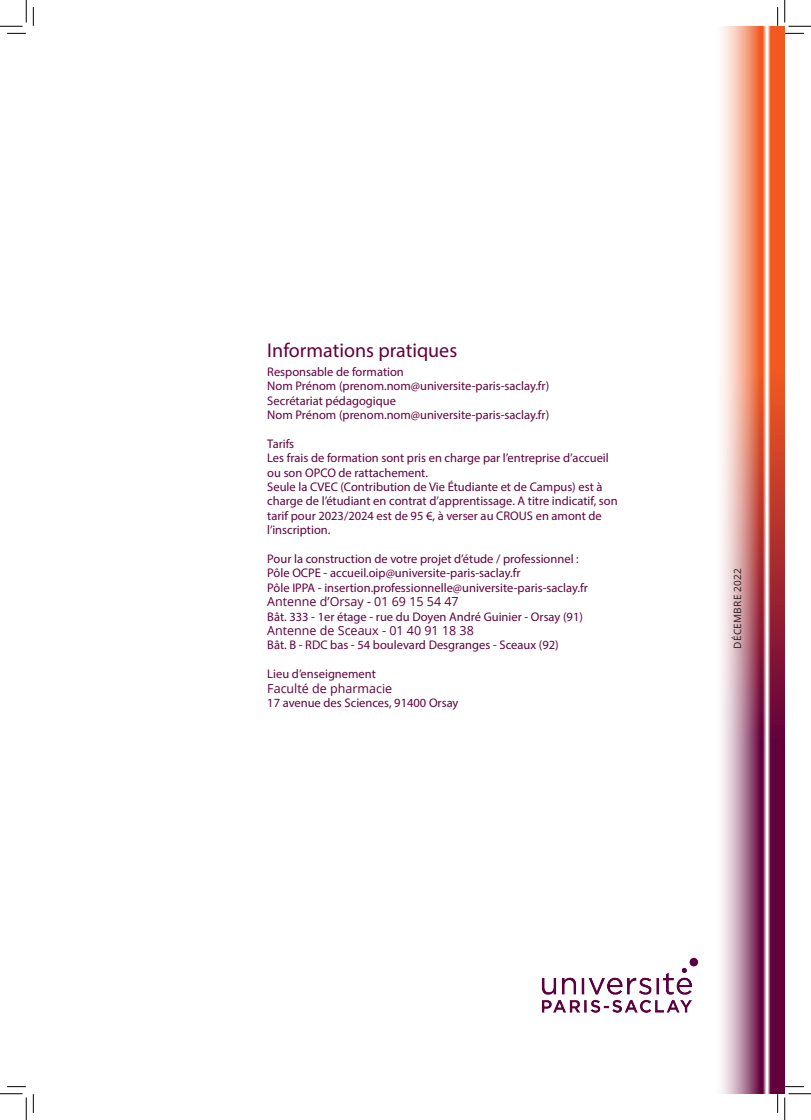
<style>
.page{position:relative;width:811px;height:1120px;background:#fff}
.page>*{position:absolute;margin:0;border:0;box-sizing:border-box;transform-origin:0 0}
.t1{font:20px "Myriad Pro";color:#63003c}
.t2{font:12.5px/14.4px "Myriad Pro";color:#63003c}
.t3{font:12.5px "Open Sans";color:#63003c}
.t4{font:10px "Open Sans";letter-spacing:.025em;color:#231f20}
</style>
<div class="page">
<svg style="left:779px;top:26px;width:6px;height:1067px;background:#a92c2e"></svg>
<svg style="left:721px;top:26px;width:58px;height:1067px;background:#d08c8d"></svg>
<img style="left:541px;top:957px;width:158px;height:56px">
<svg style="left:7px;top:33px;width:19px;height:1px"></svg>
<svg style="left:785px;top:33px;width:19px;height:1px"></svg>
<svg style="left:33px;top:7px;width:1px;height:19px"></svg>
<svg style="left:33px;top:1094px;width:1px;height:18px"></svg>
<svg style="left:777px;top:7px;width:1px;height:19px"></svg>
<svg style="left:777px;top:1093px;width:1px;height:19px"></svg>
<svg style="left:0;top:0;width:27px;height:27px"></svg>
<svg style="left:0;top:1093px;width:27px;height:26px"></svg>
<svg style="left:784px;top:0;width:27px;height:27px"></svg>
<svg style="left:784px;top:1093px;width:27px;height:26px"></svg>
<h1 class="t1" style="left:267px;top:338px;width:191px">Informations pratiques</h1>
<p class="t2" style="left:267px;top:364px;width:283px">Responsable de formation<br>Nom Prénom (prenom.nom@universite-paris-saclay.fr)<br>Secrétariat pédagogique<br>Nom Prénom (prenom.nom@universite-paris-saclay.fr)</p>
<p class="t2" style="left:267px;top:436px;width:352px">Tarifs<br>Les frais de formation sont pris en charge par l’entreprise d’accueil ou son OPCO de rattachement.<br>Seule la CVEC (Contribution de Vie Étudiante et de Campus) est à charge de l’étudiant en contrat d’apprentissage. A titre indicatif, son tarif pour 2023/2024 est de 95 €, à verser au CROUS en amont de l’inscription.</p>
<p class="t2" style="left:267px;top:551px;width:322px">Pour la construction de votre projet d’étude / professionnel :<br>Pôle OCPE - accueil.oip@universite-paris-saclay.fr<br>Pôle IPPA - insertion.professionnelle@universite-paris-saclay.fr</p>
<p class="t3" style="left:267px;top:593px;width:193px">Antenne d’Orsay - 01 69 15 54 47</p>
<p class="t2" style="left:267px;top:608px;width:317px">Bât. 333 - 1er étage - rue du Doyen André Guinier - Orsay (91)</p>
<p class="t3" style="left:267px;top:621px;width:208px">Antenne de Sceaux - 01 40 91 18 38</p>
<p class="t2" style="left:267px;top:637px;width:293px">Bât. B - RDC bas - 54 boulevard Desgranges - Sceaux (92)</p>
<p class="t2" style="left:267px;top:666px;width:110px">Lieu d’enseignement</p>
<p class="t3" style="left:267px;top:679px;width:126px">Faculté de pharmacie</p>
<p class="t2" style="left:267px;top:695px;width:193px">17 avenue des Sciences, 91400 Orsay</p>
<p class="t4" style="left:730px;top:648px;width:82px;rotate:-90deg">DÉCEMBRE 2022</p>
</div>
